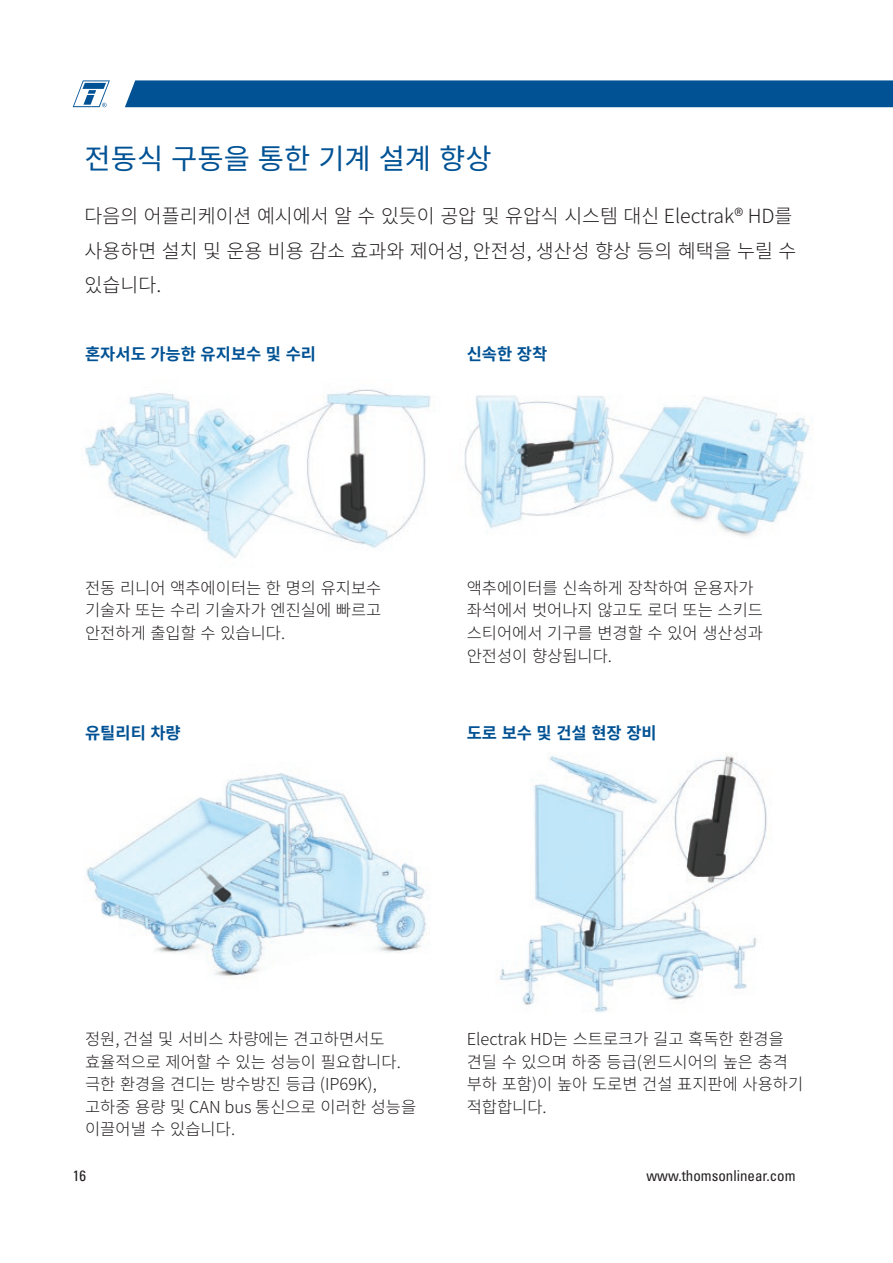
<style>
.page{position:relative;width:893px;height:1263px;background:#fff}
.page>*{position:absolute;margin:0;border:0;box-sizing:border-box;transform-origin:0 0}
.t1{font:28.5px "Noto Sans CJ Kkr";color:#005294}
.t2{font:300 19.5px/34.5px "Noto Sans CJ Kkr";color:#231f20}
.t3{font:300 16.5px/22.5px "Noto Sans CJ Kkr";color:#231f20}
.t4{font:700 16.5px "Noto Sans CJ Kkr";color:#005294}
.t5{font:condensed 15px "Univers LT Std";color:#231f20}
</style>
<div class="page">
<div style="left:125px;top:80px;width:768px;height:27px;background:#005294"></div>
<svg style="left:73px;top:80px;width:37px;height:27px"></svg>
<img style="left:86px;top:773px;width:343px;height:206px">
<img style="left:499px;top:755px;width:268px;height:258px">
<img style="left:85px;top:389px;width:346px;height:169px">
<img style="left:464px;top:395px;width:349px;height:141px">
<p class="t1" style="left:85px;top:143px;width:408px">전동식 구동을 통한 기계 설계 향상</p>
<p class="t2" style="left:85px;top:199px;width:713px">다음의 어플리케이션 예시에서 알 수 있듯이 공압 및 유압식 시스템 대신 Electrak® HD를 사용하면 설치 및 운용 비용 감소 효과와 제어성, 안전성, 생산성 향상 등의 혜택을 누릴 수 있습니다.</p>
<p class="t4" style="left:85px;top:345px;width:233px">혼자서도 가능한 유지보수 및 수리</p>
<p class="t4" style="left:467px;top:345px;width:82px">신속한 장착</p>
<p class="t3" style="left:85px;top:577px;width:298px;text-align:justify">전동 리니어 액추에이터는 한 명의 유지보수 기술자 또는 수리 기술자가 엔진실에 빠르고 안전하게 출입할 수 있습니다.</p>
<p class="t4" style="left:85px;top:723px;width:97px">유틸리티 차량</p>
<p class="t3" style="left:467px;top:577px;width:298px">액추에이터를 신속하게 장착하여 운용자가 좌석에서 벗어나지 않고도 로더 또는 스키드 스티어에서 기구를 변경할 수 있어 생산성과 안전성이 향상됩니다.</p>
<p class="t4" style="left:467px;top:723px;width:192px">도로 보수 및 건설 현장 장비</p>
<p class="t3" style="left:85px;top:1028px;width:333px">정원, 건설 및 서비스 차량에는 견고하면서도 효율적으로 제어할 수 있는 성능이 필요합니다. 극한 환경을 견디는 방수방진 등급 (IP69K), 고하중 용량 및 CAN bus 통신으로 이러한 성능을 이끌어낼 수 있습니다.</p>
<p class="t3" style="left:467px;top:1028px;width:338px">Electrak HD는 스트로크가 길고 혹독한 환경을 견딜 수 있으며 하중 등급(윈드시어의 높은 충격 부하 포함)이 높아 도로변 건설 표지판에 사용하기 적합합니다.</p>
<p class="t5" style="left:73px;top:1166px;width:15px">16</p>
<p class="t5" style="left:646px;top:1166px;width:151px">www.thomsonlinear.com</p>
</div>
